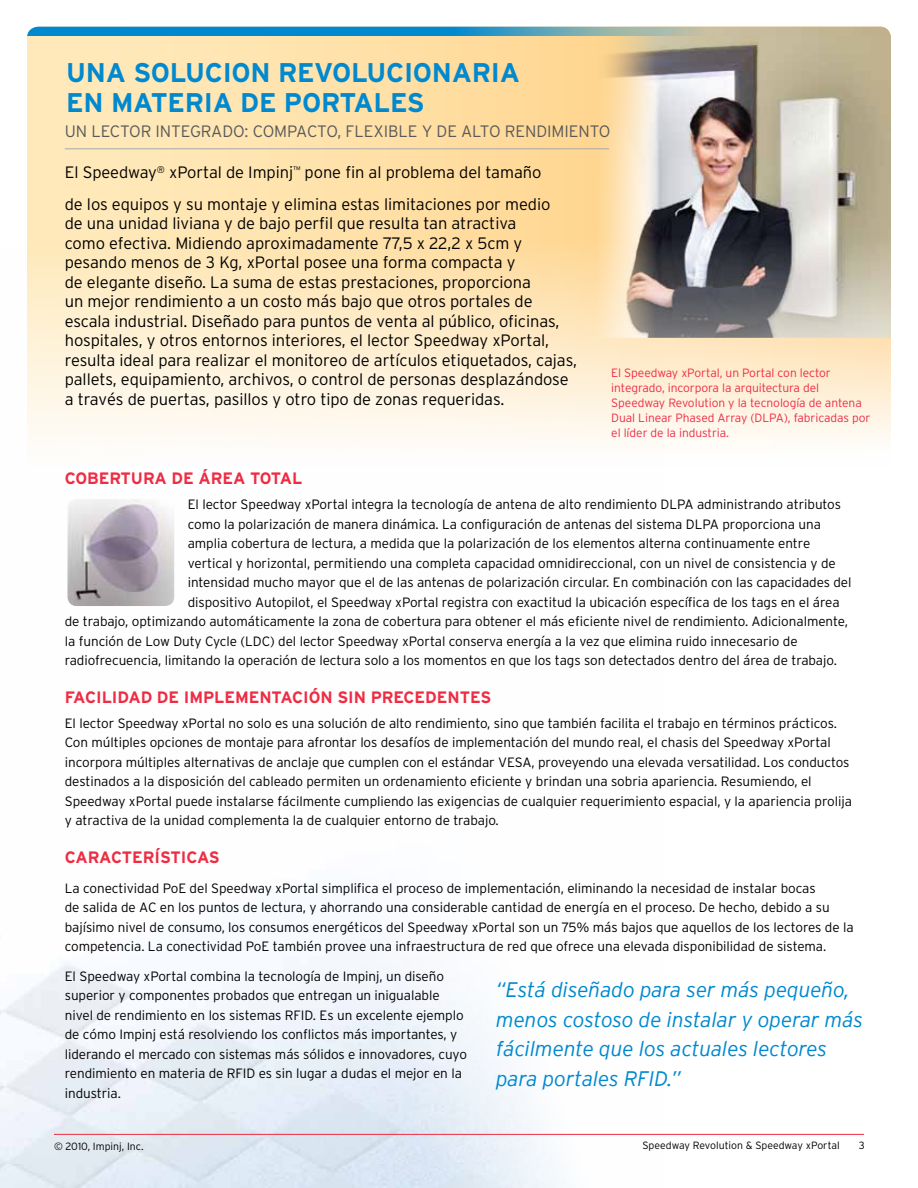
<style>
.page{position:relative;width:918px;height:1188px;background:#fff}
.page>*{position:absolute;margin:0;border:0;box-sizing:border-box;transform-origin:0 0}
.t1{font:700 27px/30px "Interstate";letter-spacing:-.01em;color:#0089cf}
.t2{font:italic 300 21px/29.5px "Interstate";letter-spacing:-.005em;color:#0089cf}
.t3{font:300 16.5px/19.5px "Interstate";letter-spacing:-.005em;color:#000}
.t4{font:700 16.5px "Interstate";letter-spacing:-.005em;color:#ee2c43}
.t5{font:300 16.5px "Interstate";letter-spacing:-.005em;color:#58595b}
.t6{font:300 13.5px/19.5px "Interstate";letter-spacing:-.005em;color:#000}
.t7{font:300 12px/15px "Interstate";letter-spacing:-.005em;color:#ee2c43}
.t8{font:300 10.5px "Interstate";color:#000}
</style>
<div class="page">
<svg style="left:27px;top:27px;width:864px;height:441px;background:#feeac4"></svg>
<img style="left:588px;top:36px;width:303px;height:302px">
<svg style="left:27px;top:27px;width:864px;height:9px;background:#4c9dbc"></svg>
<hr style="left:54px;top:1134px;width:810px;height:1px;background:#ee2c43">
<img style="left:68px;top:499px;width:106px;height:107px">
<hr style="left:65px;top:148px;width:544px;height:1px;background:#a7a9ac">
<h1 class="t1" style="left:66px;top:57px;width:455px">UNA SOLUCION REVOLUCIONARIA<br>EN MATERIA DE PORTALES</h1>
<p class="t5" style="left:65px;top:122px;width:547px">UN LECTOR INTEGRADO: COMPACTO, FLEXIBLE Y DE ALTO RENDIMIENTO</p>
<p class="t3" style="left:65px;top:156px;width:487px;line-height:31.5px">El Speedway<sup>®</sup> xPortal de Impinj<sup>™</sup> pone fin al problema del tamaño de los equipos y su montaje y elimina estas limitaciones por medio</p>
<p class="t3" style="left:65px;top:213px;width:514px">de una unidad liviana y de bajo perfil que resulta tan atractiva<br>como efectiva. Midiendo aproximadamente 77,5 x 22,2 x 5cm y pesando menos de 3 Kg, xPortal posee una forma compacta y<br>de elegante diseño. La suma de estas prestaciones, proporciona<br>un mejor rendimiento a un costo más bajo que otros portales de escala industrial. Diseñado para puntos de venta al público, oficinas, hospitales, y otros entornos interiores, el lector Speedway xPortal, resulta ideal para realizar el monitoreo de artículos etiquetados, cajas, pallets, equipamiento, archivos, o control de personas desplazándose a través de puertas, pasillos y otro tipo de zonas requeridas.</p>
<p class="t7" style="left:611px;top:365px;width:261px">El Speedway xPortal, un Portal con lector integrado, incorpora la arquitectura del Speedway Revolution y la tecnología de antena Dual Linear Phased Array (DLPA), fabricadas por el líder de la industria.</p>
<p class="t4" style="left:65px;top:469px;width:239px">COBERTURA DE ÁREA TOTAL</p>
<p class="t6" style="left:188px;top:494px;width:655px">El lector Speedway xPortal integra la tecnología de antena de alto rendimiento DLPA administrando atributos</p>
<p class="t6" style="left:188px;top:514px;width:635px">como la polarización de manera dinámica. La configuración de antenas del sistema DLPA proporciona una</p>
<p class="t6" style="left:188px;top:533px;width:624px">amplia cobertura de lectura, a medida que la polarización de los elementos alterna continuamente entre</p>
<p class="t6" style="left:188px;top:553px;width:650px">vertical y horizontal, permitiendo una completa capacidad omnidireccional, con un nivel de consistencia y de</p>
<p class="t6" style="left:188px;top:572px;width:665px">intensidad mucho mayor que el de las antenas de polarización circular. En combinación con las capacidades del</p>
<p class="t6" style="left:188px;top:592px;width:653px">dispositivo Autopilot, el Speedway xPortal registra con exactitud la ubicación específica de los tags en el área</p>
<p class="t6" style="left:65px;top:611px;width:785px">de trabajo, optimizando automáticamente la zona de cobertura para obtener el más eficiente nivel de rendimiento. Adicionalmente,</p>
<p class="t6" style="left:65px;top:631px;width:734px">la función de Low Duty Cycle (LDC) del lector Speedway xPortal conserva energía a la vez que elimina ruido innecesario de</p>
<p class="t6" style="left:65px;top:650px;width:774px">radiofrecuencia, limitando la operación de lectura solo a los momentos en que los tags son detectados dentro del área de trabajo.</p>
<p class="t4" style="left:65px;top:688px;width:428px">FACILIDAD DE IMPLEMENTACIÓN SIN PRECEDENTES</p>
<p class="t6" style="left:65px;top:713px;width:789px">El lector Speedway xPortal no solo es una solución de alto rendimiento, sino que también facilita el trabajo en términos prácticos.<br>Con múltiples opciones de montaje para afrontar los desafíos de implementación del mundo real, el chasis del Speedway xPortal incorpora múltiples alternativas de anclaje que cumplen con el estándar VESA, proveyendo una elevada versatilidad. Los conductos destinados a la disposición del cableado permiten un ordenamiento eficiente y brindan una sobria apariencia. Resumiendo, el Speedway xPortal puede instalarse fácilmente cumpliendo las exigencias de cualquier requerimiento espacial, y la apariencia prolija y atractiva de la unidad complementa la de cualquier entorno de trabajo.</p>
<p class="t4" style="left:65px;top:848px;width:23px">CARACTER</p>
<p class="t4" style="left:155px;top:848px;width:17px">ÍSTICAS</p>
<p class="t6" style="left:65px;top:878px;width:790px">La conectividad PoE del Speedway xPortal simplifica el proceso de implementación, eliminando la necesidad de instalar bocas<br>de salida de AC en los puntos de lectura, y ahorrando una considerable cantidad de energía en el proceso. De hecho, debido a su bajísimo nivel de consumo, los consumos energéticos del Speedway xPortal son un 75% más bajos que aquellos de los lectores de la competencia. La conectividad PoE también provee una infraestructura de red que ofrece una elevada disponibilidad de sistema.</p>
<p class="t6" style="left:65px;top:966px;width:404px">El Speedway xPortal combina la tecnología de Impinj, un diseño superior y componentes probados que entregan un inigualable nivel de rendimiento en los sistemas RFID. Es un excelente ejemplo de cómo Impinj está resolviendo los conflictos más importantes, y liderando el mercado con sistemas más sólidos e innovadores, cuyo rendimiento en materia de RFID es sin lugar a dudas el mejor en la industria.</p>
<h2 class="t2" style="left:496px;top:975px;width:369px">“Está diseñado para ser más pequeño, menos costoso de instalar y operar más fácilmente que los actuales lectores para portales RFID.”</h2>
<p class="t8" style="left:54px;top:1140px;width:91px">© 2010, Impinj, Inc.</p>
<p class="t8" style="left:642px;top:1140px;width:199px">Speedway Revolution &amp; Speedway xPortal</p>
<p class="t8" style="left:859px;top:1140px;width:7px">3</p>
</div>
